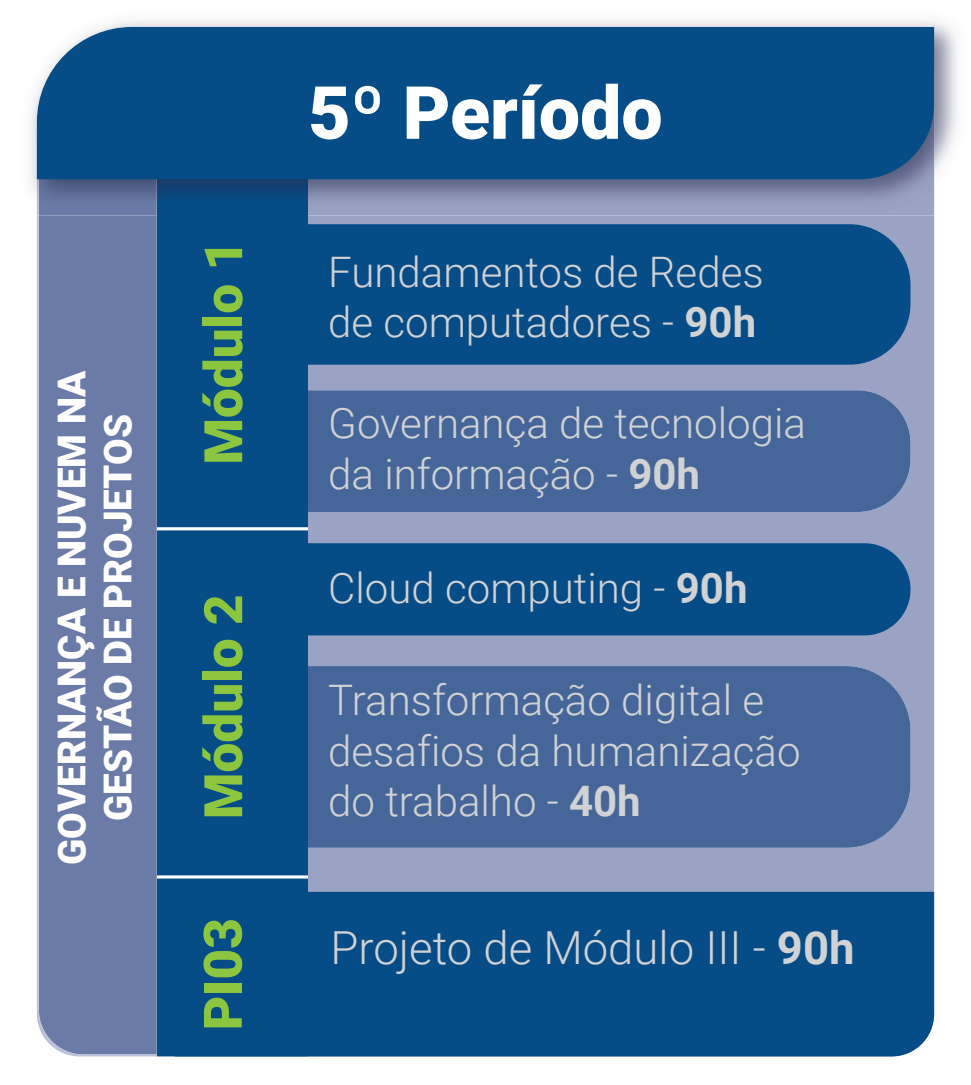
<style>
.page{position:relative;width:971px;height:1085px;background:#fff}
.page>*{position:absolute;margin:0;border:0;box-sizing:border-box;transform-origin:0 0}
.t1{font:900 73.5px "Roboto";color:#fff}
.t2{font:900 53.2px "Roboto";color:#8bc63e}
.t3{font:300 45.5px "Roboto";color:#d1d2d4}
.t4{font:300 42px/50.4px "Roboto";color:#d1d2d4}
.t5{font:900 38.5px/46.2px "Roboto";color:#fff;text-align:center}
.s1{font-weight:700}
</style>
<div class="page">
<div style="left:308px;top:215px;width:626px;height:676px;background:#9aa3c4"></div>
<div style="left:37px;top:215px;width:120px;height:841px;background:#6b7ba7"></div>
<div style="left:157px;top:215px;width:151px;height:841px;background:#064d87"></div>
<div style="left:191px;top:224px;width:719px;height:140px;background:#064d87;border-radius:61px"></div>
<img style="left:30px;top:20px;width:928px;height:195px">
<img style="left:308px;top:179px;width:626px;height:36px">
<img style="left:161px;top:179px;width:147px;height:36px">
<img style="left:35px;top:138px;width:2px;height:77px">
<img style="left:37px;top:179px;width:124px;height:36px">
<div style="left:37px;top:27px;width:897px;height:152px;background:#064d87"></div>
<div style="left:191px;top:543px;width:719px;height:92px;background:#064d87;border-radius:46px"></div>
<div style="left:308px;top:390px;width:602px;height:122px;background:#466699"></div>
<div style="left:191px;top:390px;width:117px;height:122px;background:#064d87"></div>
<div style="left:308px;top:665px;width:602px;height:182px;background:#466699"></div>
<div style="left:191px;top:665px;width:117px;height:182px;background:#064d87"></div>
<div style="left:175px;top:891px;width:759px;height:165px;background:#064d87"></div>
<hr style="left:157px;top:875px;width:151px;height:3px;background:#fff">
<hr style="left:157px;top:527px;width:151px;height:3px;background:#fff">
<p class="t5" style="left:47px;top:864px;width:495px;rotate:-90deg">GOVERNANÇA E NUVEM NA<br>GESTÃO DE PROJETOS</p>
<p class="t2" style="left:186px;top:464px;width:226px;rotate:-90deg">Módulo 1</p>
<p class="t2" style="left:186px;top:818px;width:226px;rotate:-90deg">Módulo 2</p>
<h1 class="t1" style="left:308px;top:61px;width:356px">5º Período</h1>
<p class="t4" style="left:328px;top:245px;width:437px">Fundamentos de Redes de computadores - <span class="s1">90h</span></p>
<p class="t4" style="left:328px;top:396px;width:479px">Governança de tecnologia da informação - <span class="s1">90h</span></p>
<p class="t4" style="left:328px;top:561px;width:421px">Cloud computing - <span class="s1">90h</span></p>
<p class="t4" style="left:328px;top:673px;width:474px">Transformação digital e desafios da humanização do trabalho - <span class="s1">40h</span></p>
<p class="t2" style="left:185px;top:1029px;width:114px;rotate:-90deg">PI03</p>
<p class="t3" style="left:330px;top:915px;width:525px">Projeto de Módulo III - <span class="s1">90h</span></p>
</div>
